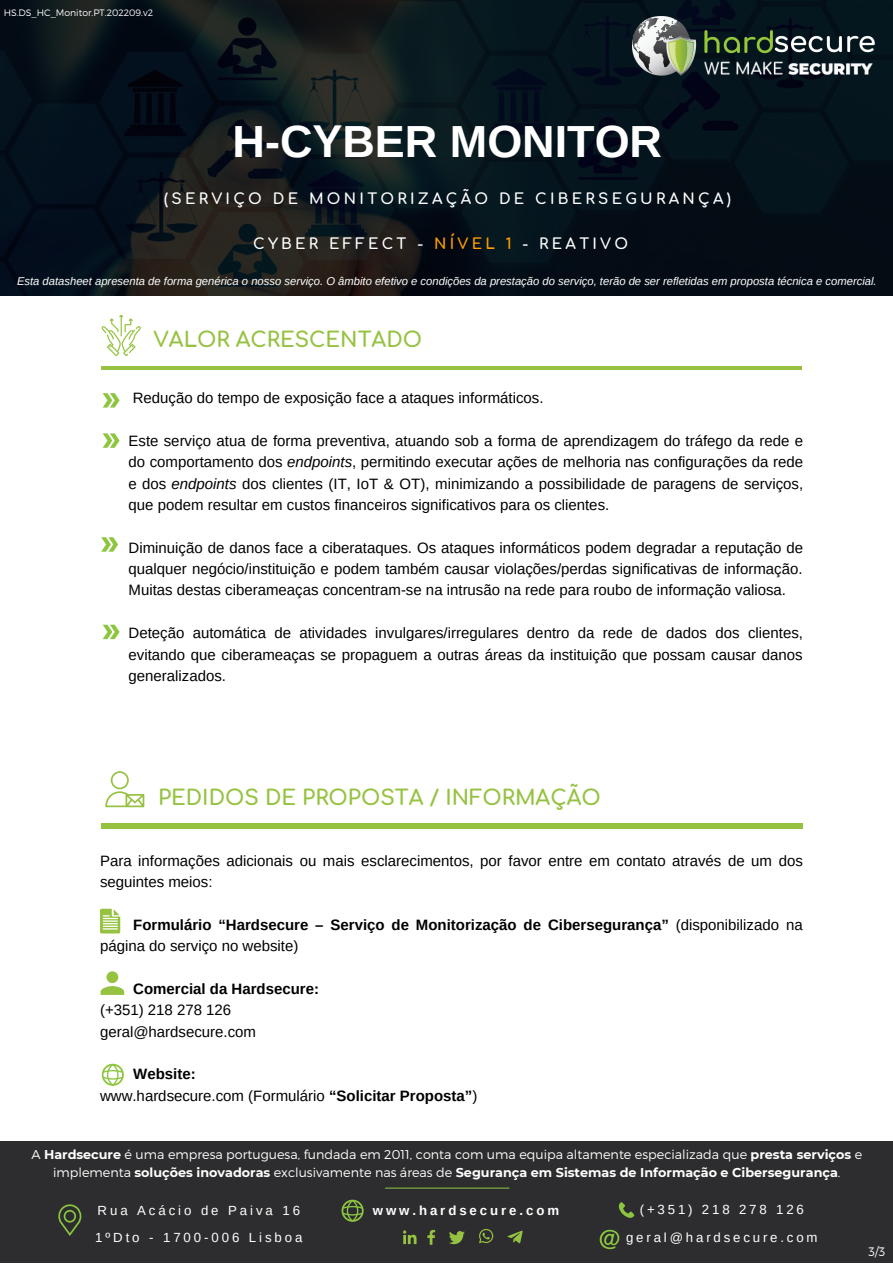
<style>
.page{position:relative;width:893px;height:1264px;background:#fff}
.page>*{position:absolute;margin:0;border:0;box-sizing:border-box;transform-origin:0 0}
.t1{font:700 45px "Arimo";color:#fff}
.t2{font:700 21px "Comfortaa";color:#96c241}
.t3{font:15px/21.3px "Arimo";color:#000;text-align:justify}
.t4{font:700 15px/21.3px "Arimo";color:#000}
.t5{font:700 14.85px "Comfortaa";letter-spacing:.22em;color:#fff}
.t6{font:13.2px/27.6px "Arimo";letter-spacing:.22em;color:#fff;text-align:center}
.t7{font:700 13.2px "Arimo";letter-spacing:.22em;color:#fff}
.t8{font:300 12.75px/18px "Montserrat";color:#fff;text-align:center}
.t9{font:300 12.3px "Montserrat";color:#fff}
.t10{font:italic 11.25px "Arimo";color:#fff}
.t11{font:300 9.3px "Montserrat";color:#fff}
.s1{color:#ffa000}
.s2{font-style:italic}
.s3{font-weight:400}
.s4{font-weight:700}
</style>
<div class="page">
<svg style="left:0;top:0;width:892px;height:296px;background:#0b141b"></svg>
<img style="left:632px;top:16px;width:242px;height:60px">
<img style="left:695px;top:60px;width:181px;height:20px">
<hr style="left:102px;top:366px;width:699px;height:3px;background:#96c241">
<svg style="left:101px;top:314px;width:40px;height:42px"></svg>
<svg style="left:103px;top:393px;width:16px;height:14px"></svg>
<svg style="left:101px;top:537px;width:17px;height:14px"></svg>
<svg style="left:103px;top:624px;width:16px;height:15px"></svg>
<svg style="left:103px;top:433px;width:16px;height:15px"></svg>
<div style="left:101px;top:823px;width:701px;height:6px;background:#96c241"></div>
<svg style="left:105px;top:771px;width:39px;height:36px"></svg>
<svg style="left:102px;top:1063px;width:22px;height:22px"></svg>
<svg style="left:101px;top:971px;width:23px;height:23px"></svg>
<svg style="left:100px;top:908px;width:20px;height:25px"></svg>
<div style="left:0;top:1141px;width:892px;height:121px;background:#2d2d2f"></div>
<svg style="left:507px;top:1230px;width:16px;height:14px"></svg>
<svg style="left:449px;top:1231px;width:16px;height:13px"></svg>
<svg style="left:403px;top:1229px;width:33px;height:16px"></svg>
<svg style="left:479px;top:1229px;width:14px;height:14px"></svg>
<svg style="left:341px;top:1199px;width:22px;height:22px"></svg>
<svg style="left:618px;top:1202px;width:16px;height:15px"></svg>
<svg style="left:58px;top:1204px;width:24px;height:32px"></svg>
<svg style="left:599px;top:1229px;width:20px;height:20px"></svg>
<hr style="left:385px;top:1187px;width:124px;height:1px;background:#83b63e">
<p class="t11" style="left:4px;top:7px;width:151px">HS.DS_HC_Monitor.PT.202209.v2</p>
<h1 class="t1" style="left:232px;top:116px;width:431px">H-CYBER MONITOR</h1>
<p class="t5" style="left:164px;top:191px;width:568px">(SERVIÇO DE MONITORIZAÇÃO DE CIBERSEGURANÇA)</p>
<p class="t5" style="left:253px;top:236px;width:376px">CYBER EFFECT - <span class="s1">NÍVEL 1</span> - REATIVO</p>
<p class="t10" style="left:17px;top:275px;width:861px">Esta datasheet apresenta de forma genérica o nosso serviço. O âmbito efetivo e condições da prestação do serviço, terão de ser refletidas em proposta técnica e comercial.</p>
<h2 class="t2" style="left:153px;top:328px;width:270px">VALOR ACRESCENTADO</h2>
<p class="t3" style="left:133px;top:387px;width:412px">Redução do tempo de exposição face a ataques informáticos.</p>
<p class="t3" style="left:128px;top:430px;width:676px">Este serviço atua de forma preventiva, atuando sob a forma de aprendizagem do tráfego da rede e do comportamento dos <span class="s2">endpoints</span>, permitindo executar ações de melhoria nas configurações da rede e dos <span class="s2">endpoints</span> dos clientes (IT, IoT &amp; OT), minimizando a possibilidade de paragens de serviços, que podem resultar em custos financeiros significativos para os clientes.</p>
<p class="t3" style="left:128px;top:537px;width:676px">Diminuição de danos face a ciberataques. Os ataques informáticos podem degradar a reputação de qualquer negócio/instituição e podem também causar violações/perdas significativas de informação.<br>Muitas destas ciberameaças concentram-se na intrusão na rede para roubo de informação valiosa.</p>
<p class="t3" style="left:128px;top:622px;width:676px">Deteção automática de atividades invulgares/irregulares dentro da rede de dados dos clientes, evitando que ciberameaças se propaguem a outras áreas da instituição que possam causar danos generalizados.</p>
<h2 class="t2" style="left:158px;top:786px;width:444px">PEDIDOS DE PROPOSTA / INFORMAÇÃO</h2>
<p class="t3" style="left:100px;top:850px;width:704px">Para informações adicionais ou mais esclarecimentos, por favor entre em contato através de um dos seguintes meios:</p>
<p class="t4" style="left:100px;top:914px;width:704px;text-indent:33px">Formulário “Hardsecure – Serviço de Monitorização de Cibersegurança” <span class="s3">(disponibilizado na página do serviço no website)</span></p>
<p class="t4" style="left:133px;top:978px;width:187px">Comercial da Hardsecure:</p>
<p class="t3" style="left:100px;top:999px;width:157px">(+351) 218 278 126 geral@hardsecure.com</p>
<p class="t3" style="left:100px;top:1063px;width:379px;text-indent:33px"><span class="s4">Website:<br></span>www.hardsecure.com (Formulário <span class="s4">“Solicitar Proposta”</span>)</p>
<p class="t8" style="left:31px;top:1145px;width:832px">A <span class="s4">Hardsecure</span> é uma empresa portuguesa, fundada em 2011, conta com uma equipa altamente especializada que <span class="s4">presta serviços</span> e implementa <span class="s4">soluções inovadoras</span> exclusivamente nas áreas de <span class="s4">Segurança em Sistemas de Informação e Cibersegurança</span>.</p>
<p class="t6" style="left:95px;top:1196px;width:209px;text-align:left">Rua Acácio de Paiva 16<br>1ºDto - 1700-006 Lisboa</p>
<p class="t7" style="left:373px;top:1202px;width:188px">www.hardsecure.com</p>
<p class="t6" style="left:626px;top:1195px;width:193px">(+351) 218 278 126 geral@hardsecure.com</p>
<p class="t9" style="left:868px;top:1243px;width:18px">3/3</p>
</div>
